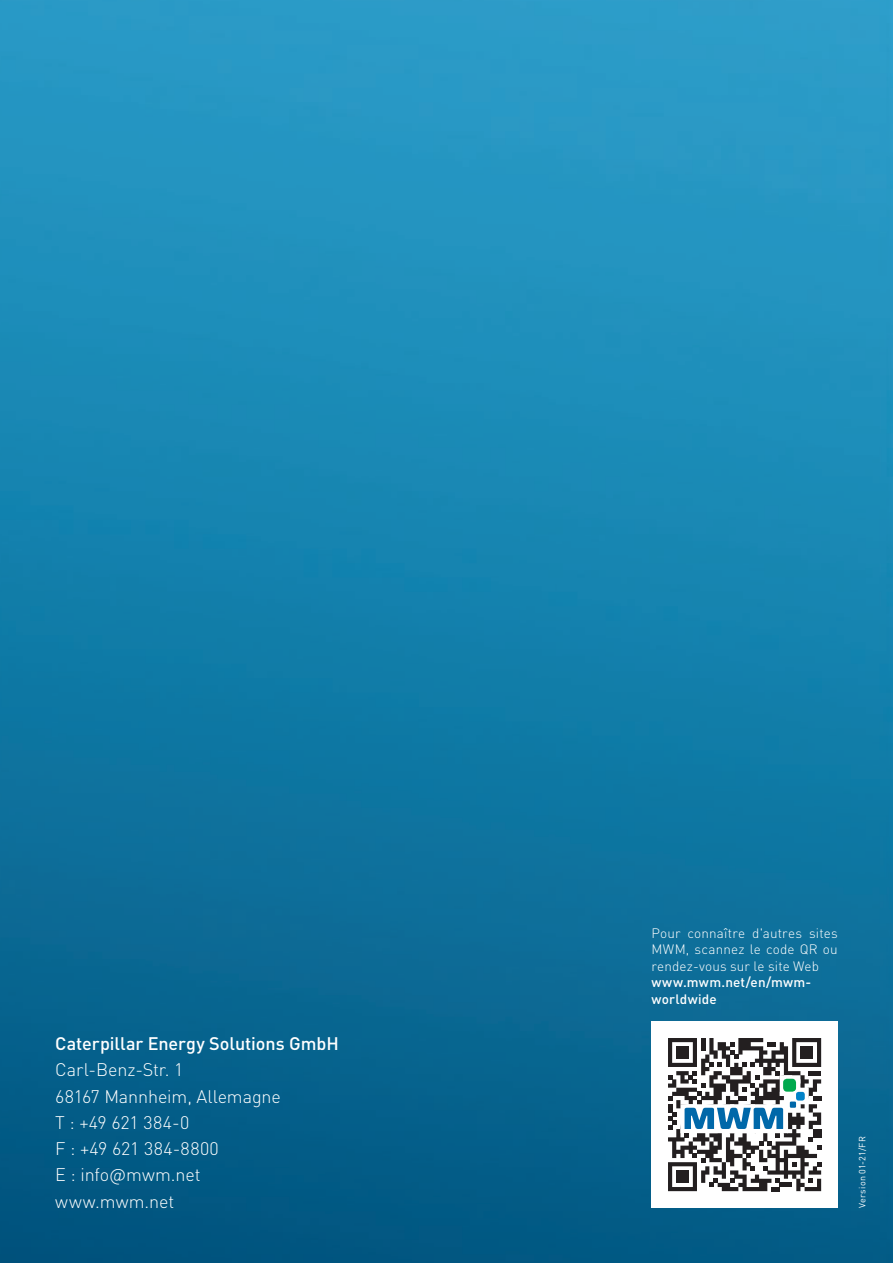
<style>
.page{position:relative;width:893px;height:1263px;background:#fff}
.page>*{position:absolute;margin:0;border:0;box-sizing:border-box;transform-origin:0 0}
.t1{font:300 18px/26.2px "DIN Pro";letter-spacing:-.005em;color:#fff}
.t2{font:500 18px "DIN Pro";letter-spacing:-.005em;color:#fff}
.t3{font:300 13.5px/16.5px "DIN Pro";letter-spacing:.01em;color:#fff;text-align:justify}
.t4{font:500 13.5px/16.5px "DIN Pro";letter-spacing:.015em;color:#fff}
.t5{font:9px "DIN Pro";letter-spacing:.025em;color:#fff}
</style>
<div class="page">
<img style="left:0;top:0;width:893px;height:1263px">
<div style="left:651px;top:1021px;width:187px;height:187px;background:#fff"></div>
<svg style="left:668px;top:1038px;width:153px;height:153px"></svg>
<div style="left:790px;top:1101px;width:6px;height:7px;background:#0068a9"></div>
<div style="left:796px;top:1092px;width:9px;height:8px;background:#0082c8;border-radius:3px"></div>
<div style="left:783px;top:1079px;width:13px;height:13px;background:#00a94e;border-radius:4px"></div>
<p class="t2" style="left:55px;top:1031px;width:285px">Caterpillar Energy Solutions GmbH</p>
<p class="t1" style="left:55px;top:1056px;width:227px">Carl-Benz-Str. 1<br>68167 Mannheim, Allemagne<br>T : +49 621 384-0<br>F : +49 621 384-8800<br>E : info@mwm.net www.mwm.net</p>
<p class="t3" style="left:651px;top:924px;width:188px">Pour connaître d'autres sites MWM, scannez le code QR ou rendez-vous sur le site Web</p>
<p class="t4" style="left:651px;top:973px;width:161px">www.mwm.net/en/mwm&shy;worldwide</p>
<p class="t5" style="left:856px;top:1208px;width:73px;rotate:-90deg">Version 01-21/FR</p>
</div>
